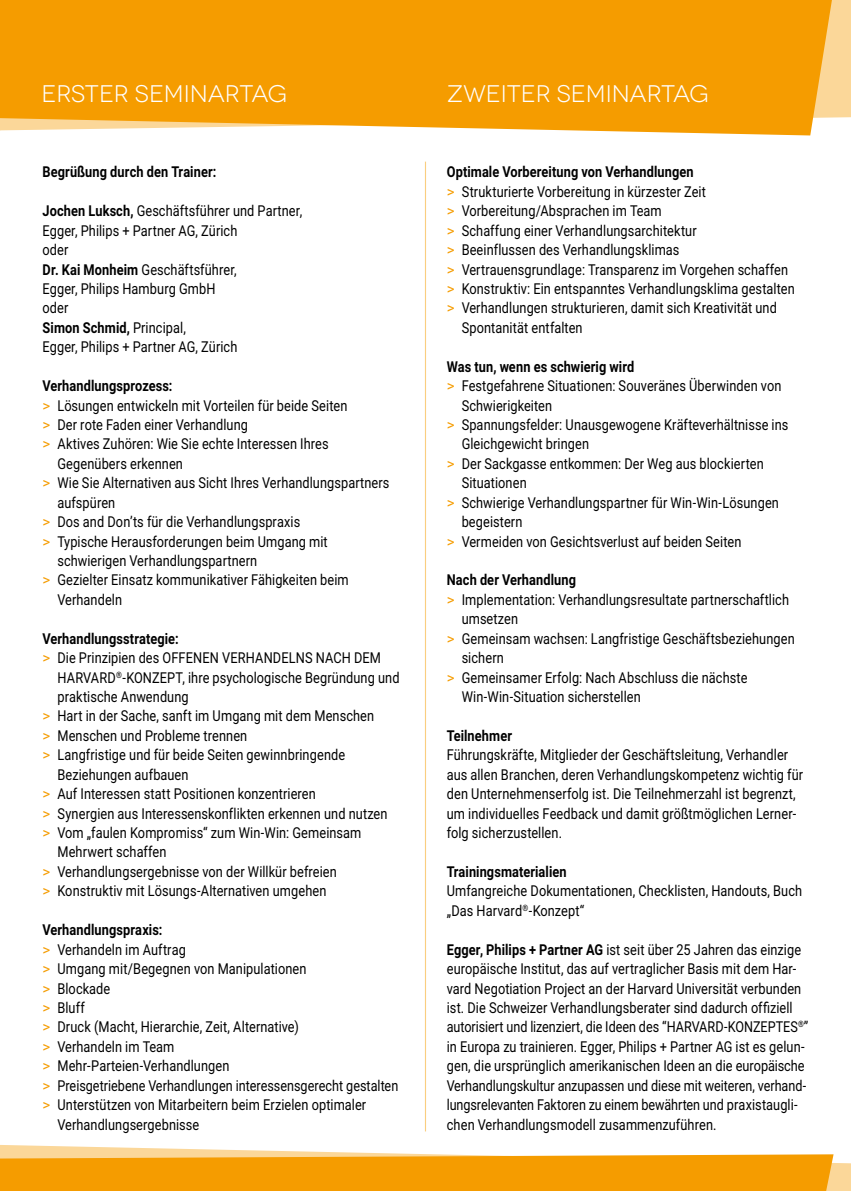
<style>
.page{position:relative;width:851px;height:1191px;background:#fff}
.page>*{position:absolute;margin:0;border:0;box-sizing:border-box;transform-origin:0 0}
.t1{font:24px "Novecentowide";color:#fff}
.t2{font:15px/19.4px "Roboto";letter-spacing:.005em;color:#000;scale:.85 1}
.t3{font:700 15px "Roboto";letter-spacing:.01em;color:#000;scale:.85 1}
.t4{font:15px "Roboto";letter-spacing:.005em;color:#000;scale:.84 1}
.s1{font-weight:700}
.s2{color:#f59c00}
</style>
<div class="page">
<div style="left:831px;top:0;width:19px;height:118px;background:#fbd799"></div>
<svg style="left:0;top:0;width:831px;height:135px;background:#f5a10f"></svg>
<hr style="left:425px;top:162px;width:1px;height:969px;background:#face80">
<svg style="left:0;top:1145px;width:850px;height:46px"></svg>
<h1 class="t1" style="left:41px;top:80px;width:247px">ERSTER SEMINARTAG</h1>
<h1 class="t1" style="left:446px;top:80px;width:263px">ZWEITER SEMINARTAG</h1>
<p class="t3" style="left:43px;top:161px;width:206px">Begrüßung durch den Trainer:</p>
<p class="t2" style="left:43px;top:201px;width:307px"><span class="s1">Jochen Luksch,</span> Geschäftsführer und Partner,<br>Egger, Philips + Partner AG, Zürich<br>oder<br><span class="s1">Dr. Kai Monheim</span> Geschäftsführer,<br>Egger, Philips Hamburg GmbH<br>oder<br><span class="s1">Simon Schmid,</span> Principal,<br>Egger, Philips + Partner AG, Zürich</p>
<p class="t3" style="left:43px;top:375px;width:154px">Verhandlungsprozess:</p>
<p class="t2" style="left:43px;top:395px;width:360px"><span class="s2">&gt;</span> Lösungen entwickeln mit Vorteilen für beide Seiten</p>
<p class="t2" style="left:43px;top:414px;width:243px"><span class="s2">&gt;</span> Der rote Faden einer Verhandlung</p>
<p class="t2" style="left:43px;top:434px;width:338px"><span class="s2">&gt;</span> Aktives Zuhören: Wie Sie echte Interessen Ihres</p>
<p class="t2" style="left:57px;top:453px;width:149px">Gegenübers erkennen</p>
<p class="t2" style="left:43px;top:473px;width:409px"><span class="s2">&gt;</span> Wie Sie Alternativen aus Sicht Ihres Verhandlungspartners</p>
<p class="t2" style="left:57px;top:492px;width:70px">aufspüren</p>
<p class="t2" style="left:43px;top:511px;width:305px"><span class="s2">&gt;</span> Dos and Don’ts für die Verhandlungspraxis</p>
<p class="t2" style="left:43px;top:531px;width:337px"><span class="s2">&gt;</span> Typische Herausforderungen beim Umgang mit</p>
<p class="t2" style="left:57px;top:550px;width:236px">schwierigen Verhandlungspartnern</p>
<p class="t2" style="left:43px;top:570px;width:361px"><span class="s2">&gt;</span> Gezielter Einsatz kommunikativer Fähigkeiten beim</p>
<p class="t2" style="left:57px;top:589px;width:78px">Verhandeln</p>
<p class="t3" style="left:43px;top:628px;width:162px">Verhandlungsstrategie:</p>
<p class="t2" style="left:43px;top:647px;width:399px"><span class="s2">&gt;</span> Die Prinzipien des OFFENEN VERHANDELNS NACH DEM</p>
<p class="t2" style="left:57px;top:667px;width:404px">HARVARD<sup>®</sup>-KONZEPT, ihre psychologische Begründung und</p>
<p class="t2" style="left:57px;top:686px;width:156px">praktische Anwendung</p>
<p class="t2" style="left:43px;top:706px;width:392px"><span class="s2">&gt;</span> Hart in der Sache, sanft im Umgang mit dem Menschen</p>
<p class="t2" style="left:43px;top:725px;width:242px"><span class="s2">&gt;</span> Menschen und Probleme trennen</p>
<p class="t2" style="left:43px;top:744px;width:357px"><span class="s2">&gt;</span> Langfristige und für beide Seiten gewinnbringende</p>
<p class="t2" style="left:57px;top:764px;width:156px">Beziehungen aufbauen</p>
<p class="t2" style="left:43px;top:783px;width:323px"><span class="s2">&gt;</span> Auf Interessen statt Positionen konzentrieren</p>
<p class="t2" style="left:43px;top:803px;width:407px"><span class="s2">&gt;</span> Synergien aus Interessenskonflikten erkennen und nutzen</p>
<p class="t2" style="left:43px;top:822px;width:376px"><span class="s2">&gt;</span> Vom „faulen Kompromiss“ zum Win-Win: Gemeinsam</p>
<p class="t2" style="left:57px;top:842px;width:130px">Mehrwert schaffen</p>
<p class="t2" style="left:43px;top:861px;width:347px"><span class="s2">&gt;</span> Verhandlungsergebnisse von der Willkür befreien</p>
<p class="t2" style="left:43px;top:880px;width:335px"><span class="s2">&gt;</span> Konstruktiv mit Lösungs-Alternativen umgehen</p>
<p class="t3" style="left:43px;top:919px;width:142px">Verhandlungspraxis:</p>
<p class="t2" style="left:43px;top:939px;width:170px"><span class="s2">&gt;</span> Verhandeln im Auftrag</p>
<p class="t2" style="left:43px;top:958px;width:312px"><span class="s2">&gt;</span> Umgang mit/Begegnen von Manipulationen</p>
<p class="t2" style="left:43px;top:978px;width:81px"><span class="s2">&gt;</span> Blockade</p>
<p class="t2" style="left:43px;top:997px;width:51px"><span class="s2">&gt;</span> Bluff</p>
<p class="t2" style="left:43px;top:1016px;width:303px"><span class="s2">&gt;</span> Druck (Macht, Hierarchie, Zeit, Alternative)</p>
<p class="t2" style="left:43px;top:1036px;width:157px"><span class="s2">&gt;</span> Verhandeln im Team</p>
<p class="t2" style="left:43px;top:1055px;width:221px"><span class="s2">&gt;</span> Mehr-Parteien-Verhandlungen</p>
<p class="t4" style="left:43px;top:1074px;width:425px"><span class="s2">&gt;</span> Preisgetriebene Verhandlungen interessensgerecht gestalten</p>
<p class="t2" style="left:43px;top:1094px;width:382px"><span class="s2">&gt;</span> Unterstützen von Mitarbeitern beim Erzielen optimaler</p>
<p class="t2" style="left:57px;top:1114px;width:168px">Verhandlungsergebnisse</p>
<p class="t3" style="left:446px;top:161px;width:292px">Optimale Vorbereitung von Verhandlungen</p>
<p class="t2" style="left:446px;top:181px;width:306px"><span class="s2">&gt;</span> Strukturierte Vorbereitung in kürzester Zeit</p>
<p class="t2" style="left:446px;top:201px;width:254px"><span class="s2">&gt;</span> Vorbereitung/Absprachen im Team</p>
<p class="t2" style="left:446px;top:220px;width:295px"><span class="s2">&gt;</span> Schaffung einer Verhandlungsarchitektur</p>
<p class="t2" style="left:446px;top:239px;width:275px"><span class="s2">&gt;</span> Beeinflussen des Verhandlungsklimas</p>
<p class="t2" style="left:446px;top:259px;width:403px"><span class="s2">&gt;</span> Vertrauensgrundlage: Transparenz im Vorgehen schaffen</p>
<p class="t2" style="left:446px;top:278px;width:411px"><span class="s2">&gt;</span> Konstruktiv: Ein entspanntes Verhandlungsklima gestalten</p>
<p class="t2" style="left:446px;top:298px;width:390px"><span class="s2">&gt;</span> Verhandlungen strukturieren, damit sich Kreativität und</p>
<p class="t2" style="left:461px;top:317px;width:144px">Spontanität entfalten</p>
<p class="t3" style="left:446px;top:356px;width:222px">Was tun, wenn es schwierig wird</p>
<p class="t2" style="left:446px;top:375px;width:395px"><span class="s2">&gt;</span> Festgefahrene Situationen: Souveränes Überwinden von</p>
<p class="t2" style="left:461px;top:395px;width:108px">Schwierigkeiten</p>
<p class="t2" style="left:446px;top:414px;width:403px"><span class="s2">&gt;</span> Spannungsfelder: Unausgewogene Kräfteverhältnisse ins</p>
<p class="t2" style="left:461px;top:434px;width:151px">Gleichgewicht bringen</p>
<p class="t2" style="left:446px;top:453px;width:374px"><span class="s2">&gt;</span> Der Sackgasse entkommen: Der Weg aus blockierten</p>
<p class="t2" style="left:461px;top:473px;width:78px">Situationen</p>
<p class="t2" style="left:446px;top:492px;width:392px"><span class="s2">&gt;</span> Schwierige Verhandlungspartner für Win-Win-Lösungen</p>
<p class="t2" style="left:461px;top:511px;width:73px">begeistern</p>
<p class="t2" style="left:446px;top:531px;width:348px"><span class="s2">&gt;</span> Vermeiden von Gesichtsverlust auf beiden Seiten</p>
<p class="t3" style="left:446px;top:569px;width:154px">Nach der Verhandlung</p>
<p class="t2" style="left:446px;top:589px;width:404px"><span class="s2">&gt;</span> Implementation: Verhandlungsresultate partnerschaftlich</p>
<p class="t2" style="left:461px;top:609px;width:68px">umsetzen</p>
<p class="t2" style="left:446px;top:628px;width:411px"><span class="s2">&gt;</span> Gemeinsam wachsen: Langfristige Geschäftsbeziehungen</p>
<p class="t2" style="left:461px;top:647px;width:51px">sichern</p>
<p class="t2" style="left:446px;top:667px;width:355px"><span class="s2">&gt;</span> Gemeinsamer Erfolg: Nach Abschluss die nächste</p>
<p class="t2" style="left:461px;top:686px;width:212px">Win-Win-Situation sicherstellen</p>
<p class="t3" style="left:446px;top:725px;width:78px">Teilnehmer</p>
<p class="t2" style="left:446px;top:744px;width:420px">Führungskräfte, Mitglieder der Geschäftsleitung, Verhandler aus allen Branchen, deren Verhandlungskompetenz wichtig für den Unternehmenserfolg ist. Die Teilnehmerzahl ist begrenzt, um individuelles Feedback und damit größtmöglichen Lerner&shy;folg sicherzustellen.</p>
<p class="t3" style="left:446px;top:861px;width:142px">Trainingsmaterialien</p>
<p class="t2" style="left:446px;top:880px;width:420px">Umfangreiche Dokumentationen, Checklisten, Handouts, Buch „Das Harvard<sup>®</sup>-Konzept“</p>
<p class="t2" style="left:446px;top:939px;width:427px"><span class="s1">Egger, Philips + Partner AG</span> ist seit über 25 Jahren das einzige europäische Institut, das auf vertraglicher Basis mit dem Har&shy;vard Negotiation Project an der Harvard Universität verbunden ist. Die Schweizer Verhandlungsberater sind dadurch offiziell autorisiert und lizenziert, die Ideen des “HARVARD-KONZEPTES<sup>®</sup>” in Europa zu trainieren. Egger, Philips + Partner AG ist es gelun&shy;gen, die ursprünglich amerikanischen Ideen an die europäische Verhandlungskultur anzupassen und diese mit weiteren, verhand&shy;lungsrelevanten Faktoren zu einem bewährten und praxistaugli&shy;chen Verhandlungsmodell zusammenzuführen.</p>
</div>
